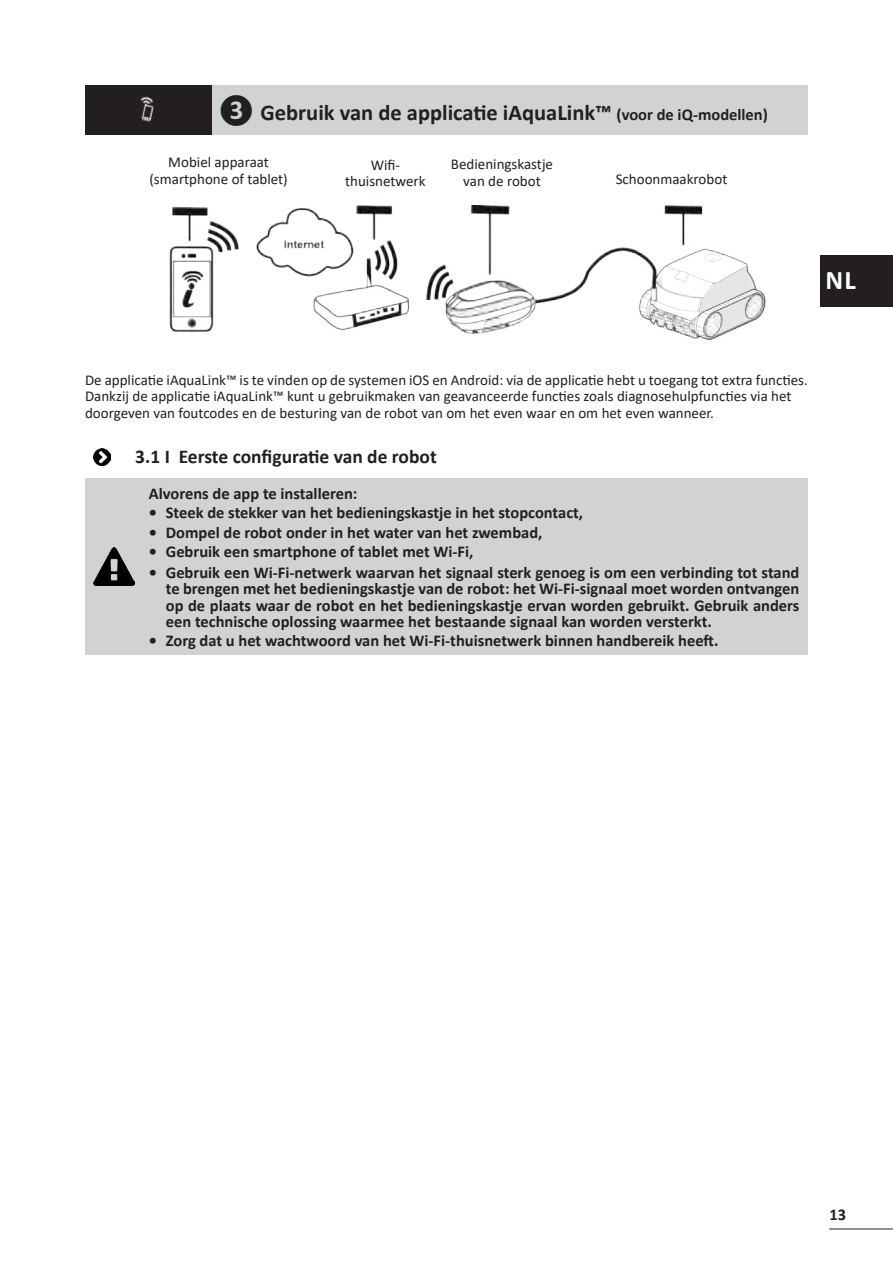
<style>
.page{position:relative;width:893px;height:1263px;background:#fff}
.page>*{position:absolute;margin:0;border:0;box-sizing:border-box;transform-origin:0 0}
.t1{font:700 27px "Calibri";color:#fff}
.t2{font:700 22.5px "Calibri";color:#231f20}
.t3{font:700 19.5px "Calibri";letter-spacing:-.005em;color:#231f20}
.t4{font:700 16.5px/16.5px "Calibri";color:#231f20;text-align:justify}
.t5{font:15px/16.5px "Calibri";color:#231f20;text-align:center}
.s1{font-size:27px}
.s2{font-size:16.5px}
</style>
<div class="page">
<hr style="left:829px;top:1228px;width:64px;height:1px;background:#231f20">
<div style="left:85px;top:85px;width:128px;height:50px;background:#231f20"></div>
<div style="left:213px;top:85px;width:595px;height:50px;background:#d1d2d4"></div>
<img style="left:140px;top:96px;width:14px;height:26px">
<img style="left:169px;top:205px;width:597px;height:135px">
<img style="left:94px;top:449px;width:17px;height:17px">
<div style="left:85px;top:478px;width:55px;height:177px;background:#d1d2d4"></div>
<div style="left:140px;top:478px;width:668px;height:177px;background:#d1d2d4"></div>
<img style="left:94px;top:547px;width:41px;height:39px">
<div style="left:821px;top:255px;width:72px;height:51px;background:#231f20"></div>
<h2 class="t2" style="left:219px;top:97px;width:551px"><span class="s1">❸</span> Gebruik van de applicatie iAquaLink™ <span class="s2">(voor de iQ-modellen)</span></h2>
<p class="t5" style="left:149px;top:154px;width:140px">Mobiel apparaat (smartphone of tablet)</p>
<p class="t5" style="left:345px;top:156px;width:82px">Wifi&shy;thuisnetwerk</p>
<p class="t5" style="left:451px;top:156px;width:104px">Bedieningskastje van de robot</p>
<p class="t5" style="left:616px;top:170px;width:113px">Schoonmaakrobot</p>
<h1 class="t1" style="left:825px;top:261px;width:32px">NL</h1>
<p class="t5" style="left:85px;top:371px;width:724px;text-align:left">De applicatie iAquaLink™ is te vinden op de systemen iOS en Android: via de applicatie hebt u toegang tot extra functies.<br>Dankzij de applicatie iAquaLink™ kunt u gebruikmaken van geavanceerde functies zoals diagnosehulpfuncties via het doorgeven van foutcodes en de besturing van de robot van om het even waar en om het even wanneer.</p>
<p class="t3" style="left:135px;top:443px;width:303px">3.1 I Eerste configuratie van de robot</p>
<p class="t4" style="left:149px;top:485px;width:210px">Alvorens de app te installeren:</p>
<p class="t4" style="left:149px;top:504px;width:436px">• Steek de stekker van het bedieningskastje in het stopcontact,</p>
<p class="t4" style="left:149px;top:524px;width:395px">• Dompel de robot onder in het water van het zwembad,</p>
<p class="t4" style="left:149px;top:543px;width:326px">• Gebruik een smartphone of tablet met Wi-Fi,</p>
<p class="t4" style="left:166px;top:564px;width:635px;text-indent:-17px">• Gebruik een Wi-Fi-netwerk waarvan het signaal sterk genoeg is om een verbinding tot stand te brengen met het bedieningskastje van de robot: het Wi-Fi-signaal moet worden ontvangen op de plaats waar de robot en het bedieningskastje ervan worden gebruikt. Gebruik anders een technische oplossing waarmee het bestaande signaal kan worden versterkt.</p>
<p class="t4" style="left:149px;top:632px;width:571px">• Zorg dat u het wachtwoord van het Wi-Fi-thuisnetwerk binnen handbereik heeft.</p>
<p class="t4" style="left:829px;top:1206px;width:18px">13</p>
</div>
